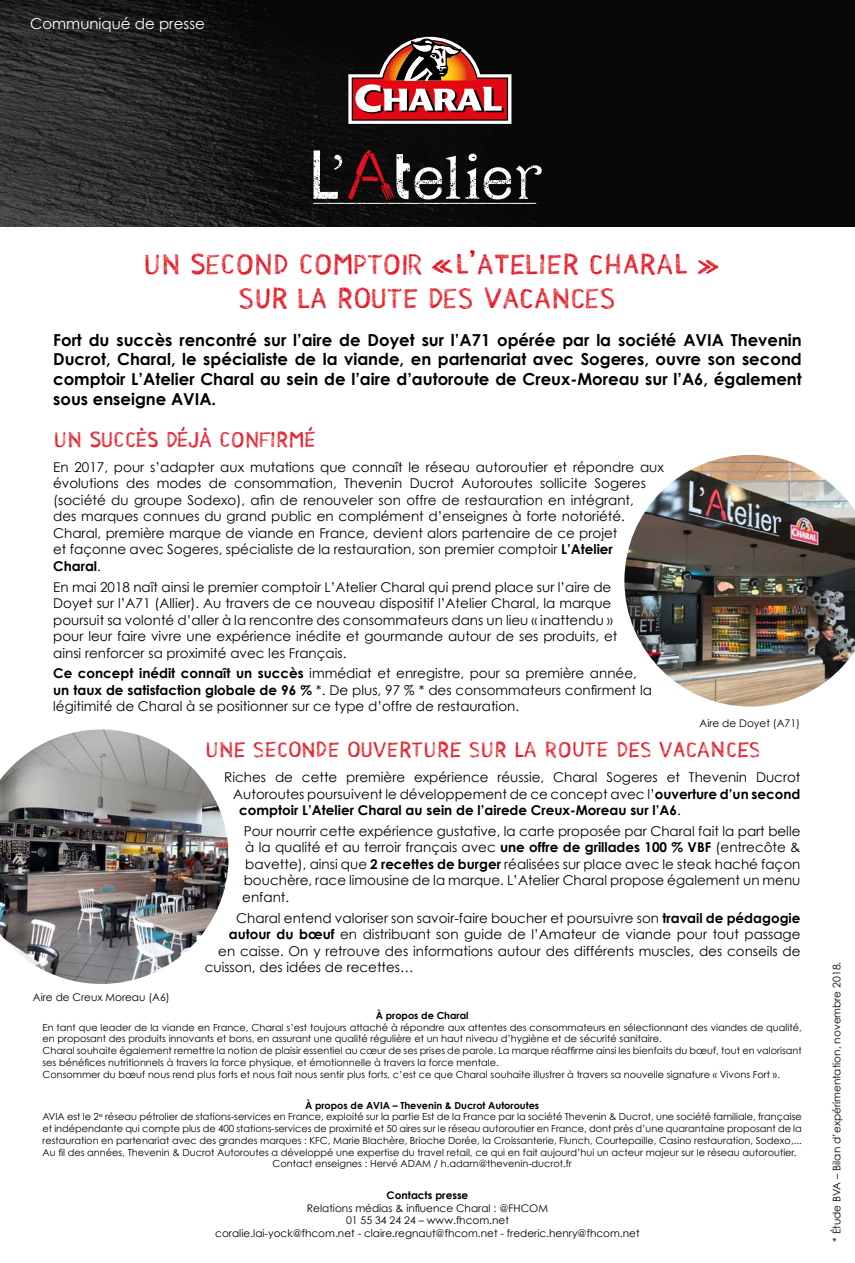
<style>
.page{position:relative;width:855px;height:1263px;background:#fff}
.page>*{position:absolute;margin:0;border:0;box-sizing:border-box;transform-origin:0 0}
.t1{font:700 27.6px/33px "Charal Font";color:#e30613;text-align:center}
.t2{font:700 21px "Charal Font";color:#e30613}
.t3{font:700 16.5px/19.8px "Century Gothic";color:#000;text-align:justify}
.t4{font:15px "Century Gothic";color:#fff}
.t5{font:13.5px/16.5px "Century Gothic";color:#000}
.t6{font:700 13.5px "Century Gothic";color:#000}
.t7{font:10.5px/12.6px "Century Gothic";color:#000;text-align:center}
.t8{font:700 10.5px "Century Gothic";color:#000}
.t9{font:9.75px/11.7px "Century Gothic";color:#000}
.t10{font:700 9.75px "Century Gothic";color:#000}
.s1{font-weight:700}
.s2{font-weight:400}
</style>
<div class="page">
<img style="left:0;top:0;width:855px;height:227px">
<svg style="left:348px;top:36px;width:164px;height:89px"></svg>
<svg style="left:313px;top:150px;width:229px;height:54px;background:#443b3c"></svg>
<img style="left:624px;top:455px;width:231px;height:252px">
<img style="left:0;top:729px;width:229px;height:255px">
<p class="t4" style="left:30px;top:14px;width:176px">Communiqué de presse</p>
<h1 class="t1" style="left:143px;top:247px;width:569px">UN SECOND COMPTOIR « L’ATELIER CHARAL »<br>SUR LA ROUTE DES VACANCES</h1>
<p class="t3" style="left:53px;top:329px;width:750px">Fort du succès rencontré sur l’aire de Doyet sur l’A71 opérée par la société AVIA Thevenin Ducrot, Charal, le spécialiste de la viande, en partenariat avec Sogeres, ouvre son second comptoir L’Atelier Charal au sein de l’aire d’autoroute de Creux-Moreau sur l’A6, également sous enseigne AVIA.</p>
<h2 class="t2" style="left:53px;top:424px;width:264px">UN SUCCÈS DÉJÀ CONFIRMÉ</h2>
<p class="t5" style="left:53px;top:459px;width:612px">En 2017, pour s’adapter aux mutations que connaît le réseau autoroutier et répondre aux évolutions des modes de consommation, Thevenin Ducrot Autoroutes sollicite Sogeres (société du groupe Sodexo), afin de renouveler son offre de restauration en intégrant,<br>des marques connues du grand public en complément d’enseignes à forte notoriété.<br>Charal, première marque de viande en France, devient alors partenaire de ce projet<br>et façonne avec Sogeres, spécialiste de la restauration, son premier comptoir <span class="s1">L’Atelier Charal</span>.</p>
<p class="t5" style="left:53px;top:578px;width:566px">En mai 2018 naît ainsi le premier comptoir L’Atelier Charal qui prend place sur l’aire de Doyet sur l’A71 (Allier). Au travers de ce nouveau dispositif l’Atelier Charal, la marque poursuit sa volonté d’aller à la rencontre des consommateurs dans un lieu « inattendu » pour leur faire vivre une expérience inédite et gourmande autour de ses produits, et ainsi renforcer sa proximité avec les Français.</p>
<p class="t5" style="left:53px;top:665px;width:600px"><span class="s1">Ce concept inédit connaît un succès</span> immédiat et enregistre, pour sa première année, <span class="s1">un taux de satisfaction globale de 96 %</span> *. De plus, 97 % * des consommateurs confirment la légitimité de Charal à se positionner sur ce type d’offre de restauration.</p>
<h2 class="t2" style="left:205px;top:735px;width:557px">UNE SECONDE OUVERTURE SUR LA ROUTE DES VACANCES</h2>
<p class="t5" style="left:224px;top:769px;width:578px">Riches de cette première expérience réussie, Charal Sogeres et Thevenin Ducrot</p>
<p class="t5" style="left:233px;top:785px;width:568px">Autoroutes poursuivent le développement de ce concept avec l’<span class="s1">ouverture d’un second</span></p>
<p class="t6" style="left:239px;top:802px;width:443px">comptoir L’Atelier Charal au sein de l’airede Creux-Moreau sur l’A6<span class="s2">.</span></p>
<p class="t5" style="left:242px;top:823px;width:560px;text-align:justify">Pour nourrir cette expérience gustative, la carte proposée par Charal fait la part belle à la qualité et au terroir français avec <span class="s1">une offre de grillades 100 % VBF</span> (entrecôte &amp; bavette), ainsi que <span class="s1">2 recettes de burger</span> réalisées sur place avec le steak haché façon bouchère, race limousine de la marque. L’Atelier Charal propose également un menu enfant.</p>
<p class="t5" style="left:236px;top:909px;width:565px">Charal entend valoriser son savoir-faire boucher et poursuivre son <span class="s1">travail de pédagogie</span></p>
<p class="t5" style="left:229px;top:926px;width:573px"><span class="s1">autour du bœuf</span> en distribuant son guide de l’Amateur de viande pour tout passage</p>
<p class="t5" style="left:218px;top:942px;width:584px">en caisse. On y retrouve des informations autour des différents muscles, des conseils de</p>
<p class="t5" style="left:205px;top:959px;width:210px">cuisson, des idées de recettes…</p>
<p class="t7" style="left:699px;top:716px;width:102px">Aire de Doyet (A71)</p>
<p class="t7" style="left:33px;top:991px;width:138px">Aire de Creux Moreau (A6)</p>
<p class="t10" style="left:376px;top:1009px;width:94px">À propos de Charal</p>
<p class="t9" style="left:43px;top:1021px;width:760px">En tant que leader de la viande en France, Charal s’est toujours attaché à répondre aux attentes des consommateurs en sélectionnant des viandes de qualité, en proposant des produits innovants et bons, en assurant une qualité régulière et un haut niveau d’hygiène et de sécurité sanitaire.<br>Charal souhaite également remettre la notion de plaisir essentiel au cœur de ses prises de parole. La marque réaffirme ainsi les bienfaits du bœuf, tout en valorisant ses bénéfices nutritionnels à travers la force physique, et émotionnelle à travers la force mentale.<br>Consommer du bœuf nous rend plus forts et nous fait nous sentir plus forts, c’est ce que Charal souhaite illustrer à travers sa nouvelle signature « Vivons Fort ».</p>
<p class="t9" style="left:43px;top:1099px;width:760px;text-align:center"><span class="s1">À propos de AVIA – Thevenin &amp; Ducrot Autoroutes<br></span>AVIA est le 2<sup>e</sup> réseau pétrolier de stations-services en France, exploité sur la partie Est de la France par la société Thevenin &amp; Ducrot, une société familiale, française et indépendante qui compte plus de 400 stations-services de proximité et 50 aires sur le réseau autoroutier en France, dont près d’une quarantaine proposant de la restauration en partenariat avec des grandes marques : KFC, Marie Blachère, Brioche Dorée, la Croissanterie, Flunch, Courtepaille, Casino restauration, Sodexo,...<br>Au fil des années, Thevenin &amp; Ducrot Autoroutes a développé une expertise du travel retail, ce qui en fait aujourd’hui un acteur majeur sur le réseau autoroutier.<br>Contact enseignes : Hervé ADAM / h.adam@thevenin-ducrot.fr</p>
<p class="t8" style="left:386px;top:1189px;width:83px">Contacts presse</p>
<p class="t7" style="left:215px;top:1201px;width:426px">Relations médias &amp; influence Charal : @FHCOM<br>01 55 34 24 24 – www.fhcom.net<br>coralie.lai-yock@fhcom.net - claire.regnaut@fhcom.net - frederic.henry@fhcom.net</p>
<p class="t7" style="left:830px;top:1242px;width:282px;rotate:-90deg">* Étude BVA – Bilan d’expérimentation, novembre 2018.</p>
</div>
